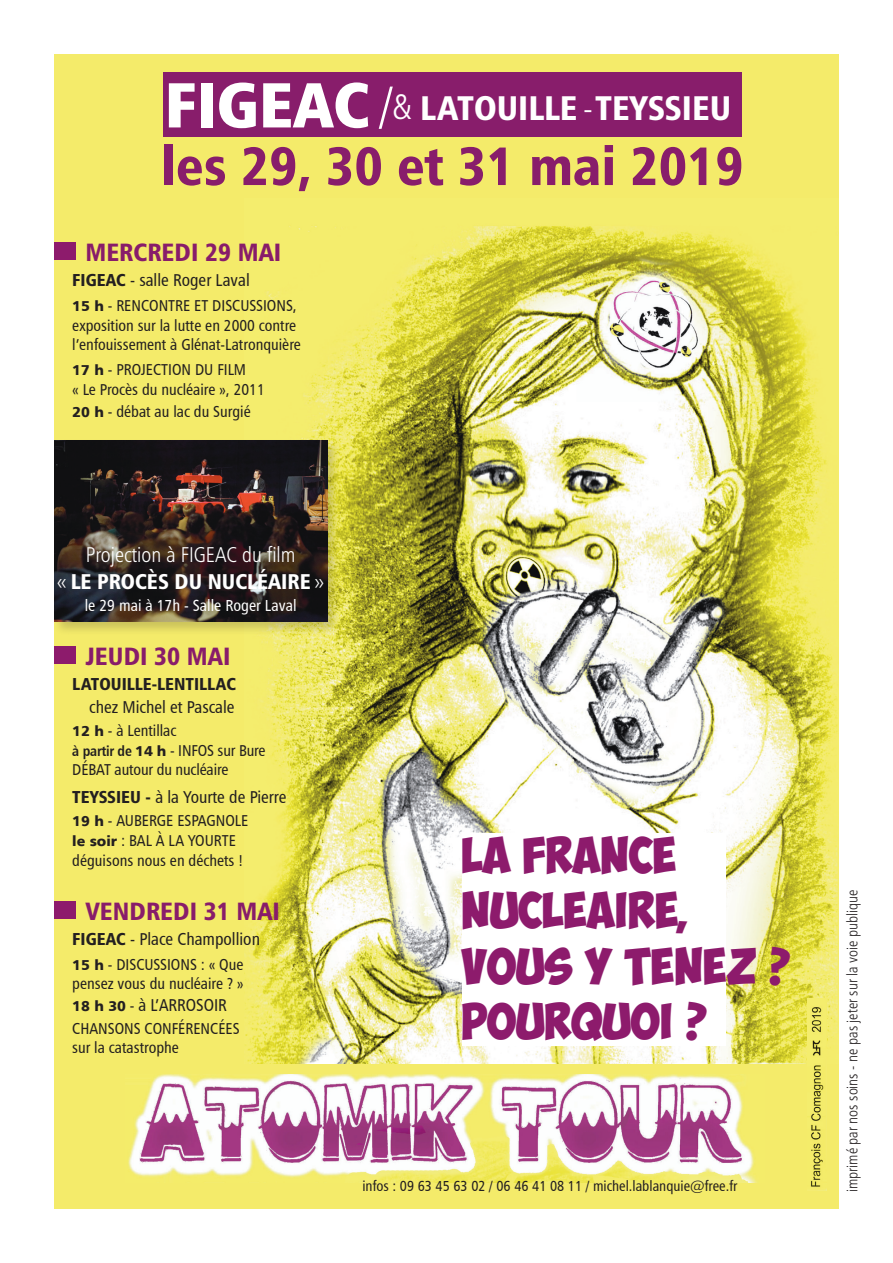
<style>
.page{position:relative;width:893px;height:1263px;background:#fff}
.page>*{position:absolute;margin:0;border:0;box-sizing:border-box;transform-origin:0 0}
.t1{font:54px "Humanist 777 BT Black Condensed B";color:#881d6b}
.t2{font:36px/55.5px "Obelix Pro";color:#8d1b6c}
.t3{font:34.2px "Humanist 777 BT Black Condensed B";color:#fff}
.t4{font:24.9px "Humanist 777 BT Black Condensed B";color:#881c6a}
.t5{font:21.3px "Humanist 777 BT Light Condensed B";color:#fff}
.t6{font:21.3px "Humanist 777 BT Black Condensed B";color:#fff}
.t7{font:17.25px "Humanist 777 BT Roman Condensed B";color:#231f20}
.t8{font:17.25px "Humanist 777 BT Black Condensed B";color:#231f20}
.t9{font:16.05px "Humanist 777 BT Roman Condensed B";color:#fff}
.t10{font:15.75px/19.5px "Humanist 777 BT Roman Condensed B";color:#231f20}
.t11{font:15px "Humanist 777 BT Light Condensed B";color:#231f20}
.t12{font:14.55px "Humanist 777 BT Roman Condensed B";color:#231f20}
.s1{font-family:"Humanist 777 BT Extra Black Cond B";font-size:63.6px}
.s2{font-family:"Humanist 777 BT Light Condensed B";font-size:52.95px}
.s3{font-family:"Humanist 777 BT Light Condensed B";font-size:35.4px}
.s4{font-family:"Humanist 777 BT Light Condensed B"}
.s5{font-family:"Humanist 777 BT Black B";font-size:14.4px}
.s6{font-family:"Humanist 777 BT Light B"}
.s7{font-family:"Humanist 777 BT Bold Condensed B";font-size:14.4px}
.s8{font-family:"Humanist 777 BT Black Condensed B"}
.s9{font-size:15.75px}
</style>
<div class="page">
<div style="left:54px;top:54px;width:785px;height:1155px;background:#f4eb6a"></div>
<img style="left:245px;top:226px;width:593px;height:837px">
<img style="left:808px;top:999px;width:19px;height:192px">
<div style="left:164px;top:72px;width:578px;height:65px;background:#881d6b"></div>
<div style="left:52px;top:438px;width:289px;height:198px;background:#231f20;opacity:.2"></div>
<img style="left:54px;top:440px;width:273px;height:182px">
<div style="left:54px;top:242px;width:21px;height:18px;background:#8d1b6c"></div>
<div style="left:54px;top:901px;width:21px;height:18px;background:#8d1b6c"></div>
<div style="left:54px;top:646px;width:21px;height:18px;background:#8d1b6c"></div>
<div style="left:462px;top:833px;width:264px;height:213px;background:#fff"></div>
<img style="left:128px;top:1074px;width:629px;height:108px">
<h3 class="t3" style="left:165px;top:86px;width:500px"><span class="s1">FIGEAC</span> <span class="s2">/</span><span class="s3">&amp;</span> LATOUI LLE <span class="s4">-</span> TEYSSIEU</h3>
<h1 class="t1" style="left:161px;top:132px;width:584px">LES 29, 30 ET 31 MAI 2019</h1>
<h3 class="t4" style="left:85px;top:237px;width:197px">MERCREDI 29 MAI</h3>
<p class="t8" style="left:72px;top:269px;width:35px">FIGEAC</p>
<p class="t7" style="left:130px;top:269px;width:121px">- salle Roger Laval</p>
<p class="t10" style="left:72px;top:296px;width:230px"><span class="s5">15 h</span> - Rencontre et discussions, exposition sur la lutte en 2000 contre l’enfouissement à Glénat-Latronquière</p>
<p class="t10" style="left:72px;top:360px;width:194px"><span class="s5">17 h</span> - projection du film<br>« Le Procès du nucléaire », 2011</p>
<p class="t10" style="left:72px;top:401px;width:180px"><span class="s5">20 h</span> - débat au lac du Surgié</p>
<h3 class="t5" style="left:86px;top:542px;width:211px">Projection à FIGEAC du film</h3>
<h3 class="t6" style="left:57px;top:568px;width:269px"><span class="s6">«</span> LE PROCÈS DU NUCLÉAIRE <span class="s6">»</span></h3>
<p class="t9" style="left:85px;top:595px;width:213px">le 29 mai à 17h - Salle Roger Laval</p>
<h3 class="t4" style="left:85px;top:640px;width:147px">JEUDI 30 MAI</h3>
<p class="t8" style="left:72px;top:672px;width:155px">LATOUI LLE-LENTILLAC</p>
<p class="t7" style="left:89px;top:696px;width:147px">chez M ichel et Pascale</p>
<p class="t10" style="left:72px;top:720px;width:195px"><span class="s5">12 h</span> - à Lentillac<br><span class="s7">à partir de</span> <span class="s5">14 h</span> - I nfoS sur Bure<br>Débat autour du nucléaire</p>
<p class="t7" style="left:72px;top:786px;width:216px"><span class="s8">TEYSSIEU -</span> à la Yourte de Pierre</p>
<p class="t10" style="left:72px;top:810px;width:178px;line-height:20.1px"><span class="s5">19 h</span> - auberge espagnole <span class="s5">le soir</span> : Bal à la Yourte déguisons nous en déchets !</p>
<h3 class="t4" style="left:85px;top:895px;width:196px">VENDREDI 31 MAI</h3>
<p class="t8" style="left:72px;top:927px;width:35px">FIGEAC</p>
<p class="t7" style="left:130px;top:928px;width:132px">- Place Champollion</p>
<p class="t10" style="left:72px;top:954px;width:173px"><span class="s5">15 h</span> - discussions : « Que pensez vous du nucléaire ? »</p>
<p class="t7" style="left:72px;top:995px;width:153px"><span class="s5">18 h 30</span> <span class="s9">-</span> à L’arrosoir</p>
<p class="t10" style="left:72px;top:1018px;width:168px">Chansons conférencées sur la catastrophe</p>
<h2 class="t2" style="left:461px;top:833px;width:331px">LA FRANCE<br>NUCLEAIRE,<br>VOUS Y TENEZ ?<br>POURQUOI ?</h2>
<p class="t12" style="left:362px;top:1176px;width:376px">infos : 09 63 45 63 02 / 06 46 41 08 11 / michel.lablanquie@free.fr</p>
<p class="t11" style="left:843px;top:1192px;width:304px;rotate:-90deg">imprimé par nos soins - ne pas jeter sur la voie publique</p>
</div>
